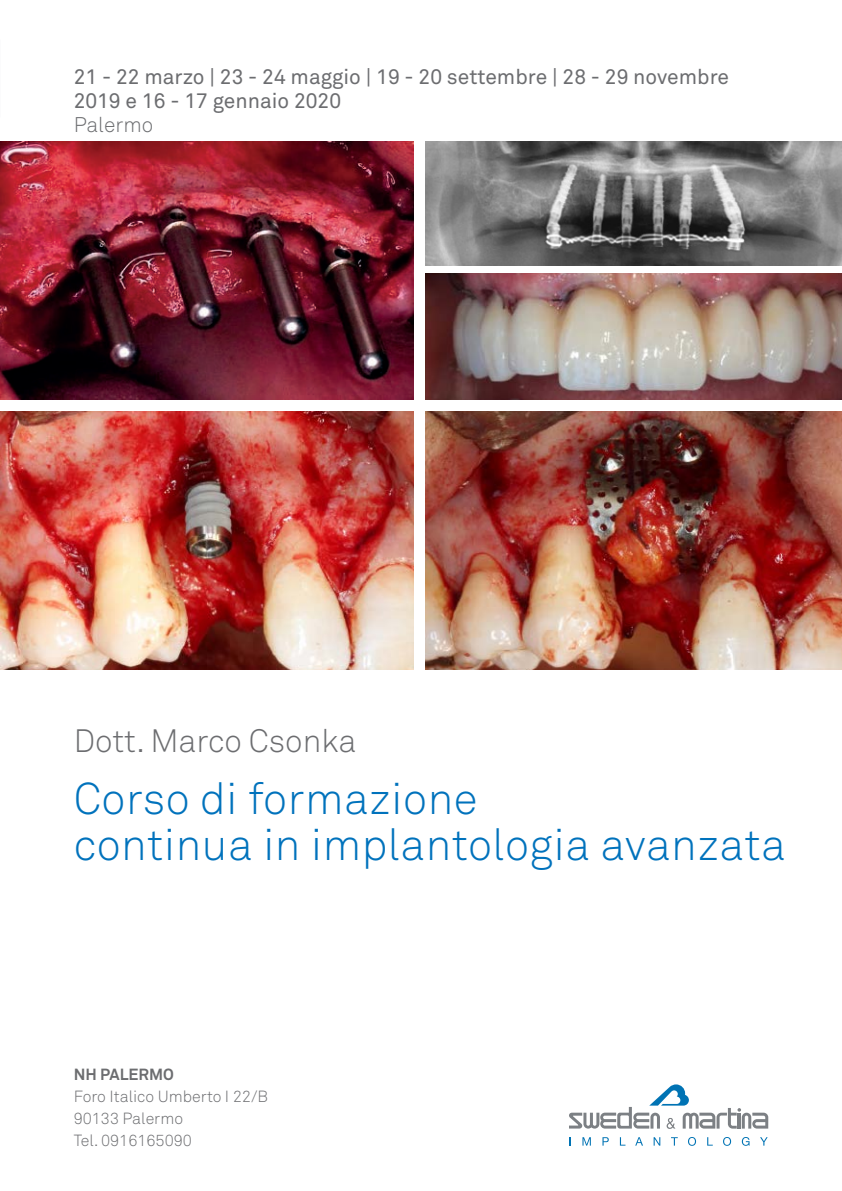
<style>
.page{position:relative;width:842px;height:1191px;background:#fff}
.page>*{position:absolute;margin:0;border:0;box-sizing:border-box;transform-origin:0 0}
.t1{font:300 44px/46px "Akkurat";letter-spacing:.01em;color:#0072bc}
.t2{font:300 32px "Akkurat";color:#6c6d70}
.t3{font:21px/24px "Akkurat";color:#6c6d70}
.t4{font:300 21px "Akkurat";color:#6c6d70}
.t5{font:300 16px/22px "Akkurat";color:#6c6d70}
.t6{font:700 16px "Akkurat";color:#6c6d70}
</style>
<div class="page">
<img style="left:0;top:142px;width:414px;height:258px">
<img style="left:0;top:411px;width:414px;height:258px">
<img style="left:425px;top:411px;width:417px;height:258px">
<img style="left:425px;top:142px;width:417px;height:123px">
<img style="left:425px;top:273px;width:417px;height:127px">
<svg style="left:569px;top:1084px;width:199px;height:45px"></svg>
<svg style="left:582px;top:1137px;width:9px;height:8px"></svg>
<svg style="left:602px;top:1137px;width:7px;height:8px"></svg>
<svg style="left:620px;top:1137px;width:5px;height:8px"></svg>
<svg style="left:635px;top:1137px;width:8px;height:8px"></svg>
<svg style="left:654px;top:1137px;width:6px;height:8px"></svg>
<svg style="left:671px;top:1137px;width:7px;height:8px"></svg>
<svg style="left:688px;top:1137px;width:8px;height:8px"></svg>
<svg style="left:707px;top:1137px;width:6px;height:8px"></svg>
<svg style="left:723px;top:1137px;width:8px;height:8px"></svg>
<svg style="left:742px;top:1137px;width:7px;height:8px"></svg>
<svg style="left:760px;top:1137px;width:8px;height:8px"></svg>
<p class="t3" style="left:74px;top:65px;width:657px">21 - 22 marzo | 23 - 24 maggio | 19 - 20 settembre | 28 - 29 novembre<br>2019 e 16 - 17 gennaio 2020</p>
<p class="t4" style="left:74px;top:112px;width:81px">Palermo</p>
<h2 class="t2" style="left:74px;top:722px;width:284px">Dott. Marco Csonka</h2>
<h1 class="t1" style="left:74px;top:777px;width:713px">Corso di formazione<br>continua in implantologia avanzata</h1>
<p class="t6" style="left:74px;top:1063px;width:102px">NH PALERMO</p>
<p class="t5" style="left:74px;top:1085px;width:196px">Foro Italico Umberto I 22/B<br>90133 Palermo<br>Tel. 0916165090</p>
</div>
